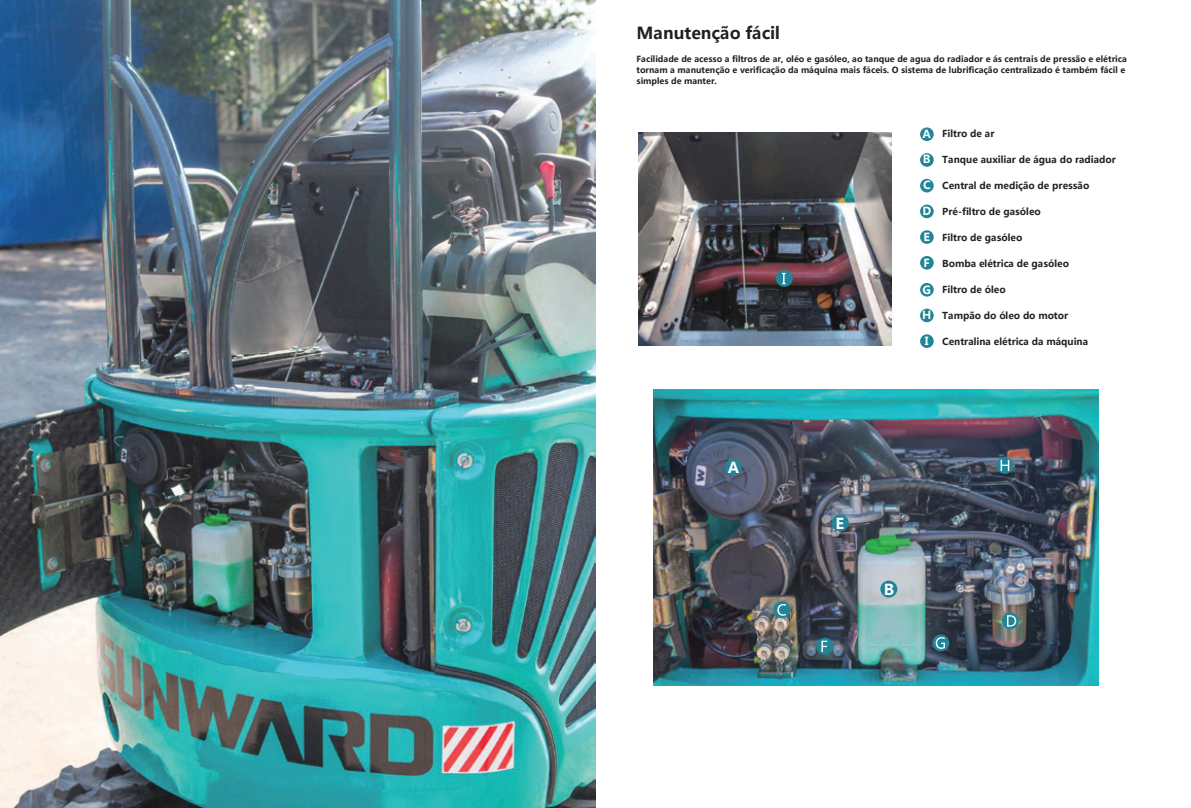
<style>
.page{position:relative;width:1191px;height:808px;background:#fff}
.page>*{position:absolute;margin:0;border:0;box-sizing:border-box;transform-origin:0 0}
.t1{font:16.5px "Microsoft Ya Hei";color:#231f20}
.t2{font:15px "Microsoft Ya Hei";color:#fff}
.t3{font:11.1px "Microsoft Ya Hei";color:#fff}
.t4{font:9.5px "Microsoft Ya Hei";color:#231f20}
.t5{font:8.4px/11px "Microsoft Ya Hei";color:#231f20}
</style>
<div class="page">
<img style="left:0;top:0;width:595px;height:808px">
<img style="left:653px;top:389px;width:445px;height:296px">
<img style="left:638px;top:133px;width:254px;height:212px">
<div style="left:724px;top:459px;width:17px;height:17px;background:#218597;border-radius:50%"></div>
<div style="left:880px;top:580px;width:17px;height:17px;background:#218597;border-radius:50%"></div>
<div style="left:773px;top:601px;width:17px;height:17px;background:#218597;border-radius:50%"></div>
<svg style="left:777px;top:604px;width:9px;height:12px"></svg>
<svg style="left:1001px;top:612px;width:17px;height:17px"></svg>
<svg style="left:1007px;top:615px;width:9px;height:12px"></svg>
<div style="left:831px;top:514px;width:17px;height:17px;background:#218597;border-radius:50%"></div>
<div style="left:816px;top:638px;width:17px;height:17px;background:#218597;border-radius:50%"></div>
<svg style="left:821px;top:641px;width:6px;height:11px"></svg>
<div style="left:932px;top:634px;width:17px;height:17px;background:#218597;border-radius:50%"></div>
<svg style="left:935px;top:637px;width:10px;height:12px"></svg>
<svg style="left:996px;top:457px;width:17px;height:17px"></svg>
<svg style="left:1000px;top:460px;width:9px;height:11px"></svg>
<div style="left:776px;top:270px;width:17px;height:17px;background:#218597;border-radius:50%"></div>
<svg style="left:782px;top:273px;width:3px;height:11px"></svg>
<div style="left:920px;top:127px;width:13px;height:14px;background:#218597;border-radius:50%"></div>
<div style="left:920px;top:205px;width:13px;height:13px;background:#218597;border-radius:50%"></div>
<div style="left:920px;top:256px;width:13px;height:14px;background:#218597;border-radius:50%"></div>
<div style="left:920px;top:230px;width:13px;height:14px;background:#218597;border-radius:50%"></div>
<div style="left:920px;top:309px;width:13px;height:13px;background:#218597;border-radius:50%"></div>
<div style="left:920px;top:179px;width:13px;height:13px;background:#218597;border-radius:50%"></div>
<div style="left:920px;top:283px;width:13px;height:14px;background:#218597;border-radius:50%"></div>
<div style="left:920px;top:153px;width:13px;height:14px;background:#218597;border-radius:50%"></div>
<div style="left:920px;top:334px;width:13px;height:14px;background:#218597;border-radius:50%"></div>
<p class="t1" style="left:636px;top:21px;width:145px">Manutenção fácil</p>
<p class="t5" style="left:636px;top:53px;width:492px">Facilidade de acesso a filtros de ar, oléo e gasóleo, ao tanque de agua do radiador e ás centrais de pressão e elétrica tornam a manutenção e verificação da máquina mais fáceis. O sistema de lubrificação centralizado é também fácil e simples de manter.</p>
<p class="t2" style="left:728px;top:457px;width:13px">A</p>
<p class="t3" style="left:922px;top:126px;width:10px">A</p>
<p class="t3" style="left:923px;top:152px;width:9px">B</p>
<p class="t3" style="left:923px;top:178px;width:9px">C</p>
<p class="t3" style="left:922px;top:203px;width:10px">D</p>
<p class="t3" style="left:923px;top:229px;width:8px">E</p>
<p class="t3" style="left:923px;top:255px;width:8px">F</p>
<p class="t3" style="left:922px;top:282px;width:10px">G</p>
<p class="t3" style="left:922px;top:307px;width:11px">H</p>
<p class="t3" style="left:925px;top:333px;width:5px">I</p>
<p class="t4" style="left:942px;top:127px;width:54px">Filtro de ar</p>
<p class="t4" style="left:942px;top:153px;width:175px">Tanque auxiliar de água do radiador</p>
<p class="t4" style="left:942px;top:179px;width:148px">Central de medição de pressão</p>
<p class="t4" style="left:942px;top:205px;width:100px">Pré-filtro de gasóleo</p>
<p class="t4" style="left:942px;top:231px;width:81px">Filtro de gasóleo</p>
<p class="t4" style="left:942px;top:257px;width:128px">Bomba elétrica de gasóleo</p>
<p class="t4" style="left:942px;top:283px;width:65px">Filtro de óleo</p>
<p class="t4" style="left:942px;top:309px;width:127px">Tampão do óleo do motor</p>
<p class="t4" style="left:942px;top:335px;width:147px">Centralina elétrica da máquina</p>
<p class="t2" style="left:835px;top:513px;width:10px">E</p>
<p class="t2" style="left:883px;top:579px;width:12px">B</p>
</div>
